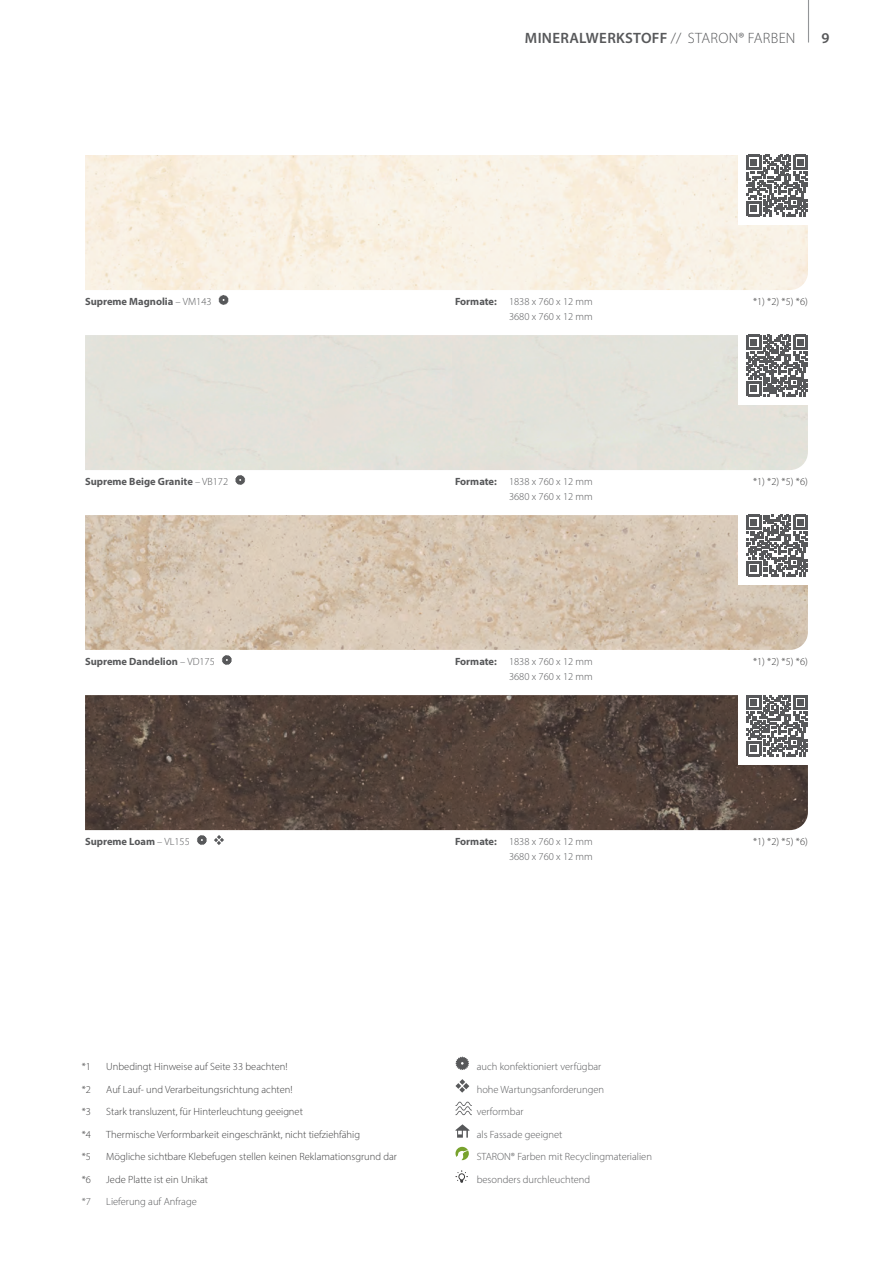
<style>
.page{position:relative;width:893px;height:1263px;background:#fff}
.page>*{position:absolute;margin:0;border:0;box-sizing:border-box;transform-origin:0 0}
.t1{font:600 15px "Myriad Pro";letter-spacing:.02em;color:#57585a}
.t2{font:300 10.5px "Myriad Pro";color:#3e3e3f}
.t3{font:300 10.5px/22.5px "Myriad Pro";color:#57585a;text-align:right}
.t4{font:700 10.5px "Myriad Pro";color:#57585a}
.s1{font-weight:300}
.s2{font-weight:700}
</style>
<div class="page">
<img style="left:85px;top:155px;width:723px;height:135px">
<img style="left:85px;top:515px;width:723px;height:135px">
<img style="left:85px;top:695px;width:723px;height:135px">
<svg style="left:197px;top:835px;width:10px;height:10px"></svg>
<svg style="left:214px;top:835px;width:10px;height:10px"></svg>
<svg style="left:222px;top:655px;width:10px;height:10px"></svg>
<svg style="left:235px;top:475px;width:10px;height:10px"></svg>
<svg style="left:218px;top:295px;width:11px;height:10px"></svg>
<svg style="left:455px;top:1056px;width:14px;height:14px"></svg>
<svg style="left:455px;top:1079px;width:14px;height:14px"></svg>
<svg style="left:455px;top:1102px;width:17px;height:13px"></svg>
<svg style="left:455px;top:1124px;width:14px;height:14px"></svg>
<svg style="left:455px;top:1147px;width:14px;height:13px"></svg>
<svg style="left:456px;top:1171px;width:12px;height:12px"></svg>
<hr style="left:808px;top:0;width:1px;height:43px;background:#939598">
<div style="left:738px;top:146px;width:78px;height:79px;background:#fff"></div>
<svg style="left:746px;top:155px;width:62px;height:61px"></svg>
<svg style="left:746px;top:335px;width:62px;height:61px"></svg>
<div style="left:738px;top:506px;width:78px;height:79px;background:#fff"></div>
<svg style="left:746px;top:515px;width:62px;height:61px"></svg>
<div style="left:738px;top:686px;width:78px;height:79px;background:#fff"></div>
<svg style="left:746px;top:695px;width:62px;height:61px"></svg>
<h1 class="t1" style="left:525px;top:28px;width:272px">MINERALWERKSTOFF <span class="s1">// STARON® FARBEN</span></h1>
<h1 class="t1" style="left:821px;top:28px;width:10px">9</h1>
<p class="t4" style="left:85px;top:295px;width:128px">Supreme Magnolia <span class="s1">– VM143</span></p>
<p class="t3" style="left:455px;top:294px;width:139px;line-height:15px"><span class="s2">Formate:</span> 1838 x 760 x 12 mm<br>3680 x 760 x 12 mm</p>
<p class="t2" style="left:753px;top:295px;width:56px">*1) *2) *5) *6)</p>
<p class="t4" style="left:85px;top:475px;width:145px">Supreme Beige Granite <span class="s1">– VB172</span></p>
<p class="t3" style="left:455px;top:474px;width:139px;line-height:15px"><span class="s2">Formate:</span> 1838 x 760 x 12 mm<br>3680 x 760 x 12 mm</p>
<p class="t2" style="left:753px;top:475px;width:56px">*1) *2) *5) *6)</p>
<p class="t4" style="left:85px;top:655px;width:131px">Supreme Dandelion <span class="s1">– VD175</span></p>
<p class="t3" style="left:455px;top:654px;width:139px;line-height:15px"><span class="s2">Formate:</span> 1838 x 760 x 12 mm<br>3680 x 760 x 12 mm</p>
<p class="t2" style="left:753px;top:655px;width:56px">*1) *2) *5) *6)</p>
<p class="t4" style="left:85px;top:835px;width:106px">Supreme Loam <span class="s1">– VL155</span></p>
<p class="t3" style="left:455px;top:834px;width:139px;line-height:15px"><span class="s2">Formate:</span> 1838 x 760 x 12 mm<br>3680 x 760 x 12 mm</p>
<p class="t2" style="left:753px;top:835px;width:56px">*1) *2) *5) *6)</p>
<p class="t2" style="left:82px;top:1060px;width:11px">*1</p>
<p class="t2" style="left:106px;top:1060px;width:183px">Unbedingt Hinweise auf Seite 33 beachten!</p>
<p class="t2" style="left:82px;top:1083px;width:11px">*2</p>
<p class="t2" style="left:106px;top:1083px;width:188px">Auf Lauf- und Verarbeitungsrichtung achten!</p>
<p class="t2" style="left:82px;top:1105px;width:11px">*3</p>
<p class="t2" style="left:106px;top:1105px;width:198px">Stark transluzent, für Hinterleuchtung geeignet</p>
<p class="t2" style="left:82px;top:1128px;width:11px">*4</p>
<p class="t2" style="left:106px;top:1128px;width:255px">Thermische Verformbarkeit eingeschränkt, nicht tiefziehfähig</p>
<p class="t2" style="left:82px;top:1150px;width:11px">*5</p>
<p class="t2" style="left:106px;top:1150px;width:292px">Mögliche sichtbare Klebefugen stellen keinen Reklamationsgrund dar</p>
<p class="t2" style="left:82px;top:1173px;width:11px">*6</p>
<p class="t2" style="left:106px;top:1173px;width:103px">Jede Platte ist ein Unikat</p>
<p class="t3" style="left:82px;top:1190px;width:11px">*7</p>
<p class="t3" style="left:106px;top:1190px;width:92px">Lieferung auf Anfrage</p>
<p class="t3" style="left:477px;top:1055px;width:177px;text-align:left">auch konfektioniert verfügbar<br>hohe Wartungsanforderungen verformbar<br>als Fassade geeignet<br>STARON® Farben mit Recyclingmaterialien besonders durchleuchtend</p>
</div>
